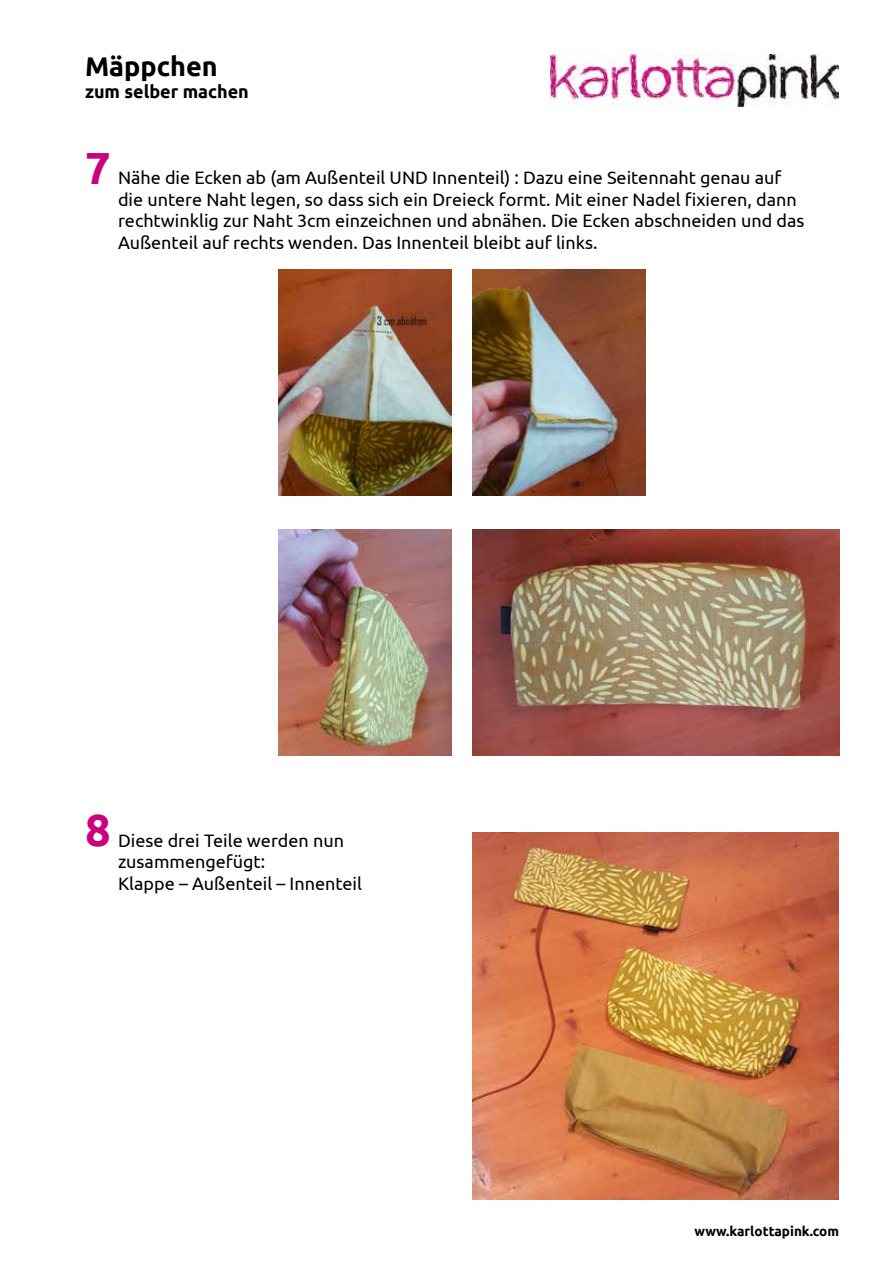
<style>
.page{position:relative;width:893px;height:1263px;background:#fff}
.page>*{position:absolute;margin:0;border:0;box-sizing:border-box;transform-origin:0 0}
.t1{font:700 45px "Ubuntu";color:#cb007e}
.t2{font:700 27px "Ubuntu";color:#000}
.t3{font:18px/21.6px "Ubuntu";color:#000}
.t4{font:700 18px "Ubuntu";color:#000}
.t5{font:700 13.5px "Ubuntu";color:#000}
</style>
<div class="page">
<img style="left:550px;top:54px;width:289px;height:53px">
<img style="left:279px;top:529px;width:172px;height:226px">
<img style="left:473px;top:529px;width:366px;height:226px">
<img style="left:279px;top:269px;width:172px;height:226px">
<img style="left:473px;top:269px;width:172px;height:226px">
<img style="left:473px;top:833px;width:366px;height:366px">
<h2 class="t2" style="left:85px;top:50px;width:134px">Mäppchen</h2>
<p class="t4" style="left:85px;top:80px;width:165px">zum selber machen</p>
<h1 class="t1" style="left:85px;top:140px;width:27px">7</h1>
<p class="t3" style="left:118px;top:166px;width:688px">Nähe die Ecken ab (am Außenteil UND Innenteil) : Dazu eine Seitennaht genau auf die untere Naht legen, so dass sich ein Dreieck formt. Mit einer Nadel fixieren, dann rechtwinklig zur Naht 3cm einzeichnen und abnähen. Die Ecken abschneiden und das Außenteil auf rechts wenden. Das Innenteil bleibt auf links.</p>
<h1 class="t1" style="left:85px;top:803px;width:27px">8</h1>
<p class="t3" style="left:118px;top:829px;width:246px">Diese drei Teile werden nun zusammengefügt:<br>Klappe – Außenteil – Innenteil</p>
<p class="t5" style="left:695px;top:1223px;width:146px">www.karlottapink.com</p>
</div>
